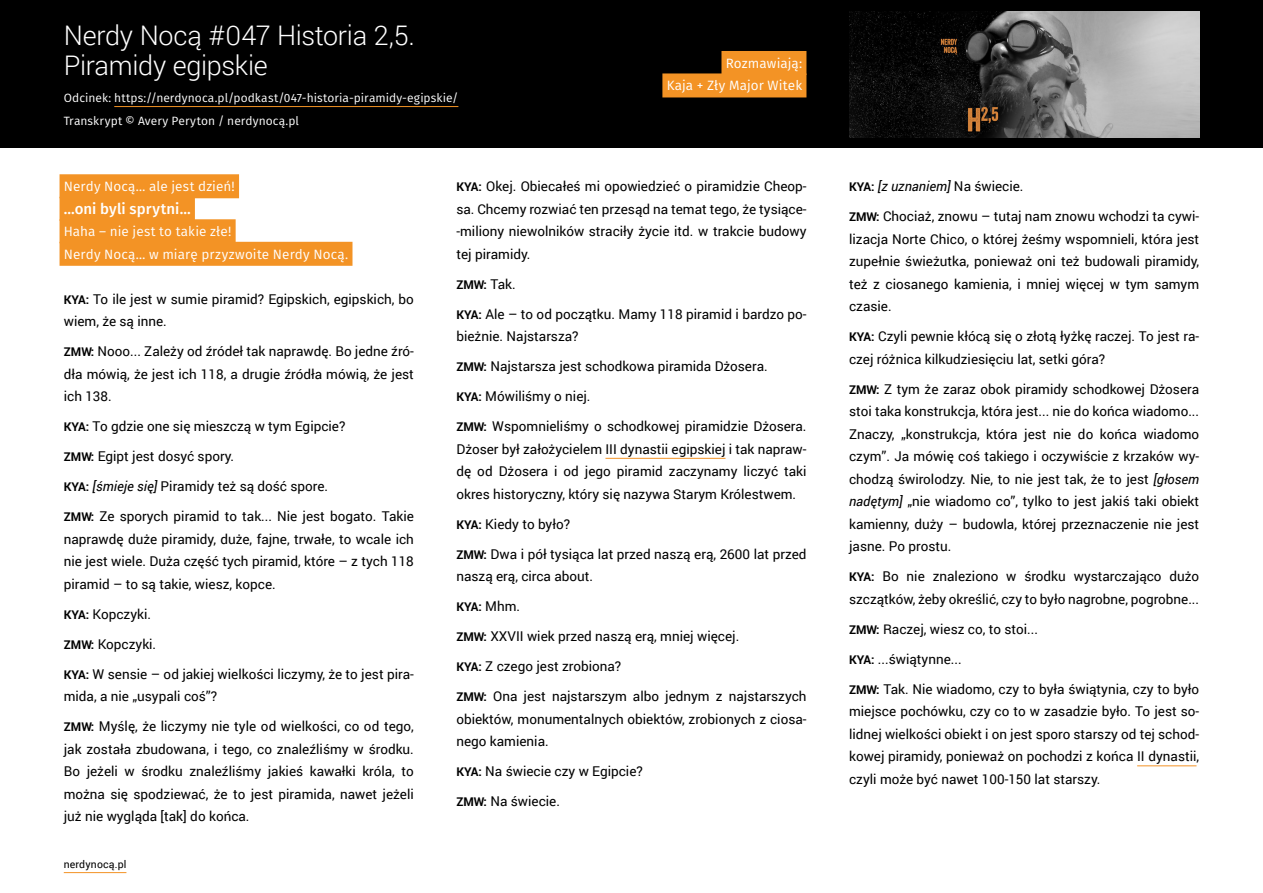
<style>
.page{position:relative;width:1263px;height:893px;background:#fff}
.page>*{position:absolute;margin:0;border:0;box-sizing:border-box;transform-origin:0 0}
.t1{font:300 27px/30px "Roboto";letter-spacing:-.01em;color:#fff}
.czolowka{font:500 15px "Fira Sans";letter-spacing:.005em;color:#fff}
.t2{font:13.5px/22.5px "Roboto";color:#000;text-align:justify}
.czolowka-2{font:13.5px "Fira Sans";letter-spacing:.01em;color:#fff}
.rozmawiaja{font:13.5px "Fira Sans";letter-spacing:.005em;color:#fff}
.t3{font:italic 13.5px "Roboto";color:#000}
.t4{font:12px "Fira Sans";letter-spacing:.005em;color:#fff}
.t5{font:700 12px "Roboto";color:#000}
.t6{font:10.5px "Roboto";letter-spacing:.015em;color:#000}
.s1{font-weight:700;font-size:12px}
.s2{font-style:italic}
.s3{font-weight:400;font-size:13.5px}
.s4{font-weight:700;font-style:normal;font-size:12px}
.s5{font-style:normal}
</style>
<div class="page">
<hr style="left:64px;top:872px;width:62px;height:1px;background:#f39325">
<div style="left:0;top:0;width:1263px;height:148px;background:#000"></div>
<hr style="left:114px;top:106px;width:344px;height:1px;background:#f39325">
<img style="left:849px;top:11px;width:350px;height:126px">
<div style="left:60px;top:174px;width:179px;height:24px;background:#f39325"></div>
<div style="left:60px;top:197px;width:135px;height:24px;background:#f39325"></div>
<div style="left:60px;top:219px;width:176px;height:24px;background:#f39325"></div>
<div style="left:60px;top:242px;width:292px;height:24px;background:#f39325"></div>
<hr style="left:605px;top:458px;width:120px;height:1px;background:#f39325">
<hr style="left:1137px;top:765px;width:59px;height:1px;background:#f39325">
<div style="left:721px;top:51px;width:85px;height:24px;background:#f39325"></div>
<div style="left:662px;top:73px;width:144px;height:24px;background:#f39325"></div>
<p class="t1" style="left:64px;top:20px;width:353px">Nerdy Nocą #047 Historia 2,5.<br>Piramidy egipskie</p>
<p class="t4" style="left:64px;top:89px;width:396px">Odcinek: https://nerdynoca.pl/podkast/047-historia-piramidy-egipskie/</p>
<p class="t4" style="left:64px;top:112px;width:237px">Transkrypt © Avery Peryton / nerdynocą.pl</p>
<p class="rozmawiaja" style="left:726px;top:54px;width:78px">Rozmawiają:</p>
<p class="rozmawiaja" style="left:667px;top:76px;width:137px">Kaja + Zły Major Witek</p>
<p class="czolowka-2" style="left:64px;top:177px;width:173px">Nerdy Nocą… ale jest dzień!</p>
<p class="czolowka" style="left:64px;top:198px;width:128px">…oni byli sprytni…</p>
<p class="czolowka-2" style="left:64px;top:222px;width:169px">Haha – nie jest to takie złe!</p>
<p class="czolowka-2" style="left:64px;top:245px;width:286px">Nerdy Nocą… w miarę przyzwoite Nerdy Nocą.</p>
<p class="t2" style="left:64px;top:287px;width:352px"><span class="s1">KYA:</span> To ile jest w sumie piramid? Egipskich, egipskich, bo wiem, że są inne.</p>
<p class="t2" style="left:64px;top:340px;width:352px"><span class="s1">ZMW:</span> Nooo... Zależy od źródeł tak naprawdę. Bo jedne źró&shy;dła mówią, że jest ich 118, a drugie źródła mówią, że jest ich 138.</p>
<p class="t2" style="left:64px;top:415px;width:283px"><span class="s1">KYA:</span> To gdzie one się mieszczą w tym Egipcie?</p>
<p class="t2" style="left:64px;top:445px;width:172px"><span class="s1">ZMW:</span> Egipt jest dosyć spory.</p>
<p class="t2" style="left:64px;top:475px;width:266px"><span class="s1">KYA:</span> <span class="s2">[śmieje się]</span> Piramidy też są dość spore.</p>
<p class="t2" style="left:64px;top:505px;width:352px"><span class="s1">ZMW:</span> Ze sporych piramid to tak... Nie jest bogato. Takie naprawdę duże piramidy, duże, fajne, trwałe, to wcale ich nie jest wiele. Duża część tych piramid, które – z tych 118 piramid – to są takie, wiesz, kopce.</p>
<p class="t2" style="left:64px;top:602px;width:89px"><span class="s1">KYA:</span> Kopczyki.</p>
<p class="t2" style="left:64px;top:632px;width:94px"><span class="s1">ZMW:</span> Kopczyki.</p>
<p class="t2" style="left:64px;top:662px;width:352px"><span class="s1">KYA:</span> W sensie – od jakiej wielkości liczymy, że to jest pira&shy;mida, a nie „usypali coś”?</p>
<p class="t2" style="left:64px;top:715px;width:352px"><span class="s1">ZMW:</span> Myślę, że liczymy nie tyle od wielkości, co od tego, jak została zbudowana, i tego, co znaleźliśmy w środku.<br>Bo jeżeli w środku znaleźliśmy jakieś kawałki króla, to można się spodziewać, że to jest piramida, nawet jeżeli już nie wygląda [tak] do końca.</p>
<p class="t6" style="left:64px;top:857px;width:64px">nerdynocą.pl</p>
<p class="t2" style="left:456px;top:175px;width:352px"><span class="s1">KYA:</span> Okej. Obiecałeś mi opowiedzieć o piramidzie Cheop&shy;sa. Chcemy rozwiać ten przesąd na temat tego, że tysiące--miliony niewolników straciły życie itd. w trakcie budowy tej piramidy.</p>
<p class="t5" style="left:456px;top:276px;width:61px">ZMW: <span class="s3">Tak.</span></p>
<p class="t2" style="left:456px;top:302px;width:352px"><span class="s1">KYA:</span> Ale – to od początku. Mamy 118 piramid i bardzo po&shy;bieżnie. Najstarsza?</p>
<p class="t2" style="left:456px;top:355px;width:313px"><span class="s1">ZMW:</span> Najstarsza jest schodkowa piramida Dżosera.</p>
<p class="t2" style="left:456px;top:385px;width:136px"><span class="s1">KYA:</span> Mówiliśmy o niej.</p>
<p class="t2" style="left:456px;top:415px;width:352px"><span class="s1">ZMW:</span> Wspomnieliśmy o schodkowej piramidzie Dżosera.<br>Dżoser był założycielem III dynastii egipskiej i tak napraw&shy;dę od Dżosera i od jego piramid zaczynamy liczyć taki okres historyczny, który się nazywa Starym Królestwem.</p>
<p class="t2" style="left:456px;top:512px;width:115px"><span class="s1">KYA:</span> Kiedy to było?</p>
<p class="t2" style="left:456px;top:542px;width:352px"><span class="s1">ZMW:</span> Dwa i pół tysiąca lat przed naszą erą, 2600 lat przed naszą erą, circa about.</p>
<p class="t5" style="left:456px;top:599px;width:65px">KYA: <span class="s3">Mhm.</span></p>
<p class="t2" style="left:456px;top:625px;width:284px"><span class="s1">ZMW:</span> XXVII wiek przed naszą erą, mniej więcej.</p>
<p class="t2" style="left:456px;top:655px;width:166px"><span class="s1">KYA:</span> Z czego jest zrobiona?</p>
<p class="t2" style="left:456px;top:685px;width:352px"><span class="s1">ZMW:</span> Ona jest najstarszym albo jednym z najstarszych obiektów, monumentalnych obiektów, zrobionych z ciosa&shy;nego kamienia.</p>
<p class="t2" style="left:456px;top:760px;width:188px"><span class="s1">KYA:</span> Na świecie czy w Egipcie?</p>
<p class="t2" style="left:456px;top:790px;width:105px"><span class="s1">ZMW:</span> Na świecie.</p>
<p class="t3" style="left:849px;top:177px;width:176px"><span class="s4">KYA:</span> [z uznaniem] <span class="s5">Na świecie.</span></p>
<p class="t2" style="left:849px;top:205px;width:352px"><span class="s1">ZMW:</span> Chociaż, znowu – tutaj nam znowu wchodzi ta cywi&shy;lizacja Norte Chico, o której żeśmy wspomnieli, która jest zupełnie świeżutka, ponieważ oni też budowali piramidy, też z ciosanego kamienia, i mniej więcej w tym samym czasie.</p>
<p class="t2" style="left:849px;top:325px;width:352px"><span class="s1">KYA:</span> Czyli pewnie kłócą się o złotą łyżkę raczej. To jest ra&shy;czej różnica kilkudziesięciu lat, setki góra?</p>
<p class="t2" style="left:849px;top:377px;width:352px"><span class="s1">ZMW:</span> Z tym że zaraz obok piramidy schodkowej Dżosera stoi taka konstrukcja, która jest... nie do końca wiadomo...<br>Znaczy, „konstrukcja, która jest nie do końca wiadomo czym”. Ja mówię coś takiego i oczywiście z krzaków wy&shy;chodzą świrolodzy. Nie, to nie jest tak, że to jest <span class="s2">[głosem nadętym]</span> „nie wiadomo co”, tylko to jest jakiś taki obiekt kamienny, duży – budowla, której przeznaczenie nie jest jasne. Po prostu.</p>
<p class="t2" style="left:849px;top:565px;width:352px"><span class="s1">KYA:</span> Bo nie znaleziono w środku wystarczająco dużo szczątków, żeby określić, czy to było nagrobne, pogrobne...</p>
<p class="t2" style="left:849px;top:617px;width:191px"><span class="s1">ZMW:</span> Raczej, wiesz co, to stoi...</p>
<p class="t2" style="left:849px;top:647px;width:114px"><span class="s1">KYA:</span> ...świątynne...</p>
<p class="t2" style="left:849px;top:677px;width:352px"><span class="s1">ZMW:</span> Tak. Nie wiadomo, czy to była świątynia, czy to było miejsce pochówku, czy co to w zasadzie było. To jest so&shy;lidnej wielkości obiekt i on jest sporo starszy od tej schod&shy;kowej piramidy, ponieważ on pochodzi z końca II dynastii, czyli może być nawet 100-150 lat starszy.</p>
</div>
